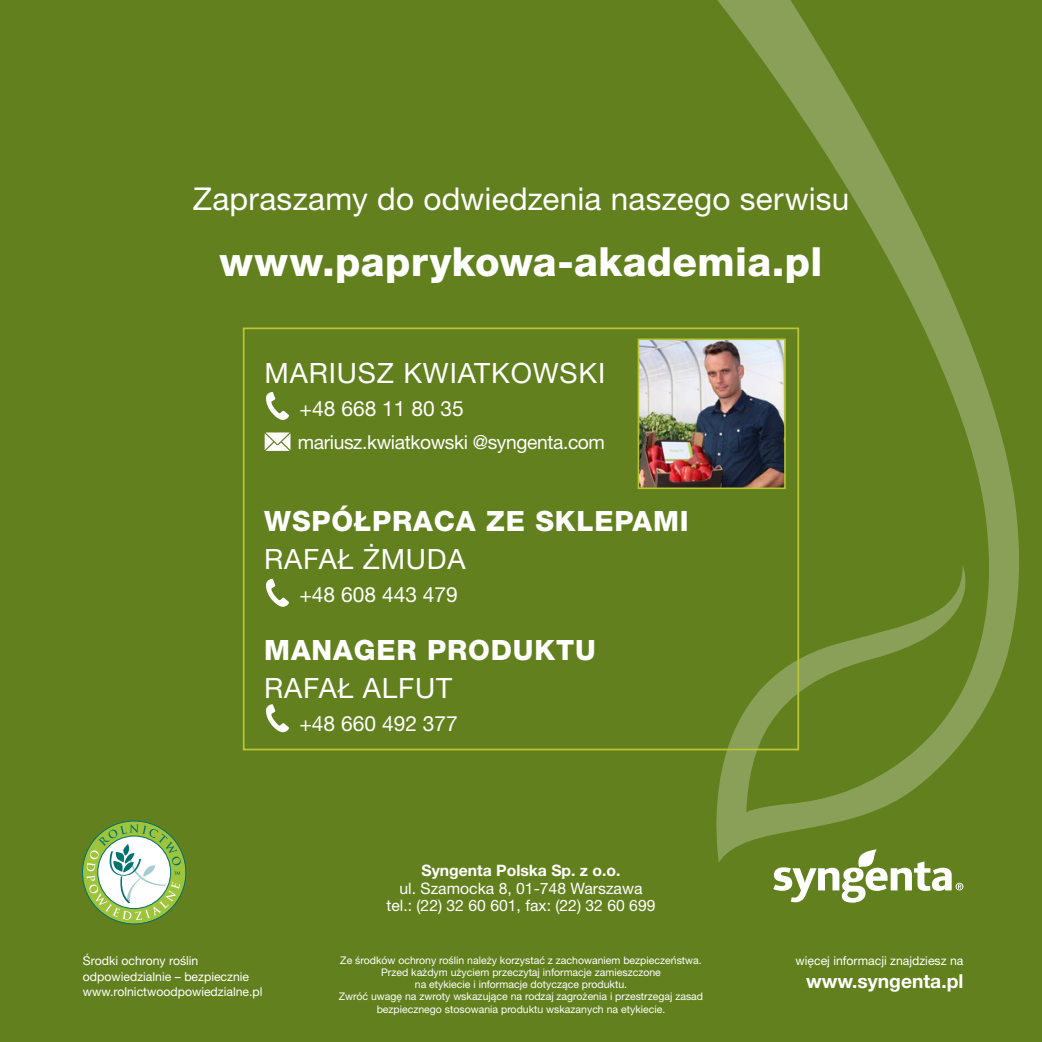
<style>
.page{position:relative;width:1042px;height:1042px;background:#62801e}
.page>*{position:absolute;margin:0;border:0;box-sizing:border-box;transform-origin:0 0}
.t1{font:800 40.25px "Helvetica Neue LT Pro";letter-spacing:.01em;color:#fff}
.t2{font:31.5px "Helvetica Neue LT Pro";letter-spacing:.005em;color:#fff}
.t3{font:28px "Helvetica Neue LT Pro";letter-spacing:.03em;color:#fff}
.t4{font:800 28px "Helvetica Neue LT Pro";letter-spacing:.03em;color:#fff}
.t5{font:21px "Helvetica Neue LT Pro";color:#fff}
.t6{font:19.25px "Helvetica Neue LT Pro";letter-spacing:-.02em;color:#fff}
.t7{font:700 19.25px "Helvetica Neue LT Pro";color:#fff}
.t8{font:15.75px/17.5px "Helvetica Neue LT Pro";color:#fff;text-align:center}
.t9{font:700 15.75px "Helvetica Neue LT Pro";color:#fff}
.t10{font:12.25px/15.8px "Helvetica Neue LT Pro";color:#fff}
.t11{font:10.5px/12.2px "Helvetica Neue LT Pro";color:#fff;text-align:center}
</style>
<div class="page">
<svg style="left:714px;top:0;width:305px;height:863px"></svg>
<svg style="left:773px;top:849px;width:190px;height:53px"></svg>
<svg style="left:83px;top:821px;width:103px;height:102px"></svg>
<svg style="left:87px;top:824px;width:94px;height:96px"></svg>
<div style="left:243px;top:327px;width:556px;height:423px;border:2px solid #bac533"></div>
<img style="left:640px;top:341px;width:143px;height:145px">
<div style="left:637px;top:338px;width:149px;height:151px;border:2px solid #bac533"></div>
<svg style="left:266px;top:579px;width:23px;height:28px"></svg>
<svg style="left:266px;top:704px;width:23px;height:28px"></svg>
<svg style="left:266px;top:392px;width:23px;height:28px"></svg>
<svg style="left:265px;top:432px;width:25px;height:19px"></svg>
<h2 class="t2" style="left:193px;top:179px;width:658px">Zapraszamy do odwiedzenia naszego serwisu</h2>
<h1 class="t1" style="left:219px;top:238px;width:604px">www.paprykowa-akademia.pl</h1>
<h3 class="t3" style="left:264px;top:356px;width:342px">MARIUSZ KWIATKOWSKI</h3>
<h3 class="t5" style="left:299px;top:395px;width:166px">+48 668 11 80 35</h3>
<h3 class="t6" style="left:298px;top:430px;width:309px">mariusz.kwiatkowski @syngenta.com</h3>
<h3 class="t4" style="left:264px;top:504px;width:426px">WSPÓŁPRACA ZE SKLEPAMI</h3>
<h3 class="t3" style="left:264px;top:542px;width:203px">RAFAŁ ŻMUDA</h3>
<h3 class="t5" style="left:299px;top:582px;width:160px">+48 608 443 479</h3>
<h3 class="t4" style="left:264px;top:633px;width:333px">MANAGER PRODUKTU</h3>
<h3 class="t3" style="left:264px;top:670px;width:189px">RAFAŁ ALFUT</h3>
<h3 class="t5" style="left:299px;top:710px;width:160px">+48 660 492 377</h3>
<h3 class="t9" style="left:421px;top:861px;width:200px">Syngenta Polska Sp. z o.o.</h3>
<h3 class="t8" style="left:386px;top:879px;width:271px">ul. Szamocka 8, 01-748 Warszawa tel.: (22) 32 60 601, fax: (22) 32 60 699</h3>
<p class="t10" style="left:83px;top:952px;width:181px">Środki ochrony roślin odpowiedzialnie – bezpiecznie www.rolnictwoodpowiedzialne.pl</p>
<p class="t10" style="left:795px;top:953px;width:169px">więcej informacji znajdziesz na</p>
<p class="t11" style="left:339px;top:953px;width:366px">Ze środków ochrony roślin należy korzystać z zachowaniem bezpieczeństwa.<br>Przed każdym użyciem przeczytaj informacje zamieszczone<br>na etykiecie i informacje dotyczące produktu.<br>Zwróć uwagę na zwroty wskazujące na rodzaj zagrożenia i przestrzegaj zasad bezpiecznego stosowania produktu wskazanych na etykiecie.</p>
<h3 class="t7" style="left:806px;top:969px;width:159px">www.syngenta.pl</h3>
</div>
